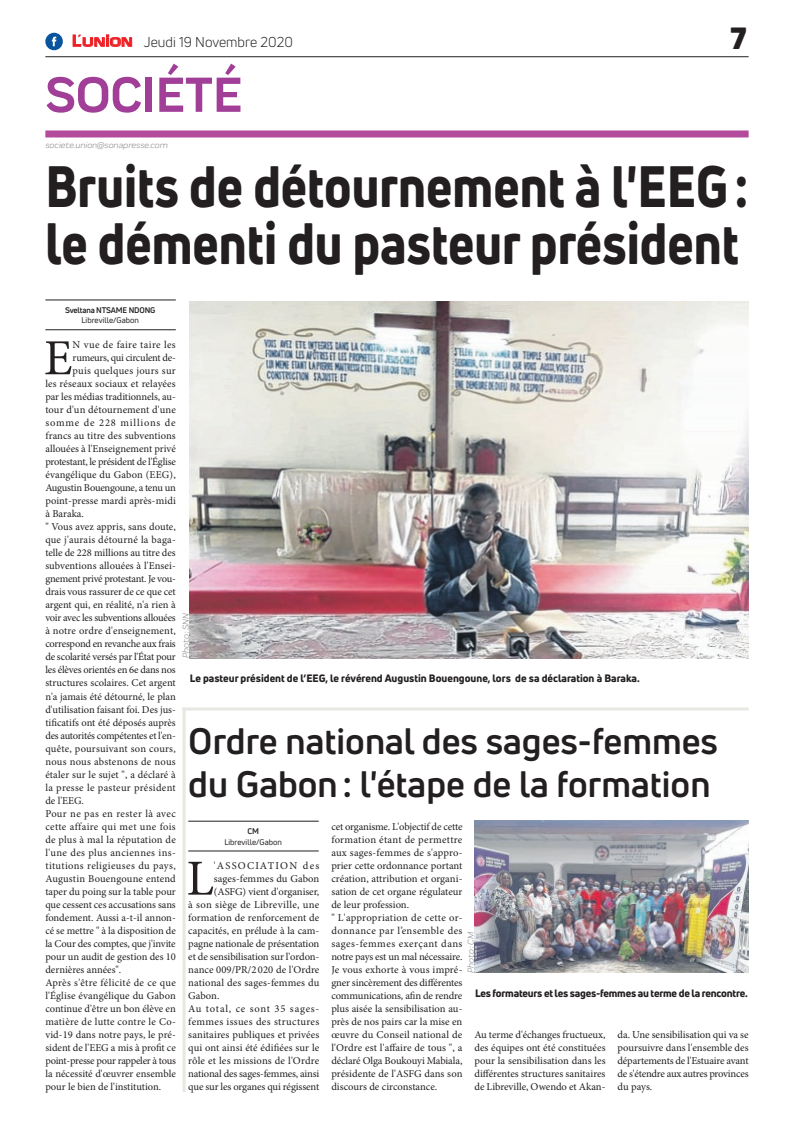
<style>
.page{position:relative;width:794px;height:1129px;background:#fff}
.page>*{position:absolute;margin:0;border:0;box-sizing:border-box;transform-origin:0 0}
.t1{font:800 57px/57px "Uni Neue";color:#231f20;scale:.87 1}
.t2{font:700 51px "Praktika";color:#a13e97}
.t3{font:50.5px "Minion Pro";color:#231f20}
.t4{font:700 36px/43.2px "Uni Neue";color:#231f20}
.t5{font:900 30px "Uni Neue";color:#231f20}
.t6{font:14px "Uni Neue";color:#231f20}
.t7{font:10.5px/13px "Minion Pro";color:#231f20;text-align:justify}
.t8{font:10.5px "Minion Pro";letter-spacing:-.025em;color:#231f20}
.t9{font:10.5px "Minion Pro";letter-spacing:.03em;color:#231f20}
.t10{font:10.5px "Minion Pro";letter-spacing:.035em;color:#231f20}
.t11{font:800 10.5px "Uni Neue";color:#231f20}
.t12{font:10.5px "Minion Pro";letter-spacing:.02em;color:#231f20}
.t13{font:800 10.5px "Uni Neue";letter-spacing:-.02em;color:#231f20}
.t14{font:10.5px "Minion Pro";letter-spacing:-.03em;color:#231f20}
.t15{font:10.5px "Minion Pro";letter-spacing:.07em;color:#231f20}
.t16{font:10.5px "Minion Pro";letter-spacing:.025em;color:#231f20}
.t17{font:10.5px "Minion Pro";letter-spacing:.075em;color:#231f20}
.t18{font:10.5px "Minion Pro";letter-spacing:.115em;color:#231f20}
.t19{font:italic 9px "Praktika";color:#818386}
.t20{font:8px "Uni Neue";color:#231f20}
.t21{font:700 8px "Uni Neue";letter-spacing:-.02em;color:#231f20}
.s1{font-family:"Eurostile";font-weight:600;font-size:15px;color:#ee1d23}
.s2{font-family:"Eurostile";font-weight:600;font-size:11.4px;color:#ee1d23}
</style>
<div class="page">
<hr style="left:45px;top:56px;width:703px;height:1px;background:#231f20">
<div style="left:45px;top:130px;width:703px;height:7px;background:#b44a9c"></div>
<svg style="left:72px;top:34px;width:60px;height:13px"></svg>
<div style="left:45px;top:33px;width:18px;height:17px;background:#08549e;border-radius:50%"></div>
<svg style="left:52px;top:37px;width:4px;height:9px"></svg>
<hr style="left:188px;top:850px;width:131px;height:1px;background:#231f20">
<hr style="left:188px;top:820px;width:131px;height:1px;background:#231f20">
<img style="left:474px;top:820px;width:274px;height:152px">
<hr style="left:45px;top:329px;width:131px;height:1px;background:#231f20">
<hr style="left:45px;top:300px;width:131px;height:1px;background:#231f20">
<img style="left:189px;top:301px;width:559px;height:357px">
<hr style="left:182px;top:707px;width:566px;height:3px;background:#e7e8e2">
<hr style="left:183px;top:707px;width:3px;height:384px;background:#e7e8e2">
<h3 class="t6" style="left:72px;top:33px;width:222px"><span class="s1">L</span><span class="s2">UNION</span> Jeudi 19 Novembre 2020</h3>
<h2 class="t2" style="left:45px;top:54px;width:198px">SOCIÉTÉ</h2>
<p class="t19" style="left:45px;top:139px;width:124px">societe.union@sonapresse.com</p>
<h3 class="t5" style="left:730px;top:17px;width:18px">7</h3>
<h1 class="t1" style="left:45px;top:157px;width:810px">Bruits de détournement à l'EEG: le démenti du pasteur président</h1>
<p class="t21" style="left:65px;top:305px;width:92px">Sveltana NTSAME NDONG</p>
<p class="t20" style="left:82px;top:315px;width:59px">Libreville/Gabon</p>
<h3 class="t3" style="left:44px;top:324px;width:30px">E</h3>
<p class="t10" style="left:73px;top:338px;width:105px">N vue de faire taire les</p>
<p class="t8" style="left:73px;top:351px;width:105px">rumeurs, qui circulent de-</p>
<p class="t16" style="left:73px;top:364px;width:105px">puis quelques jours sur</p>
<p class="t7" style="left:45px;top:377px;width:132px">les réseaux sociaux et relayées</p>
<p class="t7" style="left:45px;top:390px;width:132px">par les médias traditionnels, au-</p>
<p class="t7" style="left:45px;top:403px;width:132px">tour d'un détournement d'une</p>
<p class="t17" style="left:45px;top:416px;width:132px">somme de 228 millions de</p>
<p class="t7" style="left:45px;top:429px;width:132px">francs au titre des subventions</p>
<p class="t7" style="left:45px;top:442px;width:132px">allouées à l'Enseignement privé</p>
<p class="t8" style="left:45px;top:455px;width:132px">protestant, le président de l'Église</p>
<p class="t7" style="left:45px;top:468px;width:132px">évangélique du Gabon (EEG),</p>
<p class="t8" style="left:45px;top:481px;width:132px">Augustin Bouengoune, a tenu un</p>
<p class="t7" style="left:45px;top:494px;width:132px">point-presse mardi après-midi</p>
<p class="t7" style="left:45px;top:507px;width:40px">à Baraka.</p>
<p class="t7" style="left:45px;top:520px;width:132px">" Vous avez appris, sans doute,</p>
<p class="t12" style="left:45px;top:533px;width:132px">que j'aurais détourné la baga-</p>
<p class="t7" style="left:45px;top:546px;width:132px">telle de 228 millions au titre des</p>
<p class="t7" style="left:45px;top:559px;width:132px">subventions allouées à l'Ensei-</p>
<p class="t14" style="left:45px;top:572px;width:132px">gnement privé protestant. Je vou-</p>
<p class="t7" style="left:45px;top:585px;width:132px">drais vous rassurer de ce que cet</p>
<p class="t7" style="left:45px;top:598px;width:132px">argent qui, en réalité, n'a rien à</p>
<p class="t8" style="left:45px;top:611px;width:132px">voir avec les subventions allouées</p>
<p class="t7" style="left:45px;top:624px;width:132px">à notre ordre d'enseignement,</p>
<p class="t8" style="left:45px;top:637px;width:132px">correspond en revanche aux frais</p>
<p class="t7" style="left:45px;top:650px;width:132px">de scolarité versés par l'État pour</p>
<p class="t7" style="left:45px;top:663px;width:132px">les élèves orientés en 6e dans nos</p>
<p class="t7" style="left:45px;top:676px;width:132px">structures scolaires. Cet argent</p>
<p class="t7" style="left:45px;top:689px;width:132px">n'a jamais été détourné, le plan</p>
<p class="t7" style="left:45px;top:702px;width:132px">d'utilisation faisant foi. Des jus-</p>
<p class="t7" style="left:45px;top:715px;width:132px">tificatifs ont été déposés auprès</p>
<p class="t8" style="left:45px;top:728px;width:132px">des autorités compétentes et l'en-</p>
<p class="t7" style="left:45px;top:741px;width:132px">quête, poursuivant son cours,</p>
<p class="t12" style="left:45px;top:754px;width:132px">nous nous abstenons de nous</p>
<p class="t7" style="left:45px;top:767px;width:132px">étaler sur le sujet ", a déclaré à</p>
<p class="t9" style="left:45px;top:780px;width:132px">la presse le pasteur président</p>
<p class="t7" style="left:45px;top:793px;width:40px">de l'EEG.</p>
<p class="t10" style="left:45px;top:806px;width:132px">Pour ne pas en rester là avec</p>
<p class="t9" style="left:45px;top:819px;width:132px">cette affaire qui met une fois</p>
<p class="t7" style="left:45px;top:832px;width:132px">de plus à mal la réputation de</p>
<p class="t10" style="left:45px;top:845px;width:132px">l'une des plus anciennes ins-</p>
<p class="t10" style="left:45px;top:858px;width:132px">titutions religieuses du pays,</p>
<p class="t7" style="left:45px;top:871px;width:132px">Augustin Bouengoune entend</p>
<p class="t7" style="left:45px;top:884px;width:132px">taper du poing sur la table pour</p>
<p class="t7" style="left:45px;top:897px;width:132px">que cessent ces accusations sans</p>
<p class="t7" style="left:45px;top:910px;width:132px">fondement. Aussi a-t-il annon-</p>
<p class="t7" style="left:45px;top:923px;width:132px">cé se mettre " à la disposition de</p>
<p class="t7" style="left:45px;top:936px;width:132px">la Cour des comptes, que j'invite</p>
<p class="t7" style="left:45px;top:949px;width:132px">pour un audit de gestion des 10</p>
<p class="t7" style="left:45px;top:962px;width:77px">dernières années".</p>
<p class="t9" style="left:45px;top:975px;width:132px">Après s'être félicité de ce que</p>
<p class="t7" style="left:45px;top:988px;width:132px">l'Église évangélique du Gabon</p>
<p class="t7" style="left:45px;top:1001px;width:132px">continue d'être un bon élève en</p>
<p class="t12" style="left:45px;top:1014px;width:132px">matière de lutte contre le Co-</p>
<p class="t7" style="left:45px;top:1027px;width:132px">vid-19 dans notre pays, le pré-</p>
<p class="t7" style="left:45px;top:1040px;width:132px">sident de l'EEG a mis à profit ce</p>
<p class="t8" style="left:45px;top:1053px;width:132px">point-presse pour rappeler à tous</p>
<p class="t7" style="left:45px;top:1066px;width:132px">la nécessité d'œuvrer ensemble</p>
<p class="t7" style="left:45px;top:1079px;width:117px">pour le bien de l'institution.</p>
<p class="t19" style="left:179px;top:658px;width:47px;rotate:-90deg">Photo : SNN</p>
<p class="t11" style="left:190px;top:671px;width:451px">Le pasteur président de l’EEG, le révérend Augustin Bouengoune, lors de sa déclaration à Baraka.</p>
<h3 class="t4" style="left:188px;top:719px;width:531px">Ordre national des sages-femmes du Gabon: l'étape de la formation</h3>
<p class="t21" style="left:247px;top:826px;width:13px">CM</p>
<p class="t20" style="left:224px;top:836px;width:59px">Libreville/Gabon</p>
<p class="t7" style="left:331px;top:819px;width:133px;text-align:left">cet organisme. L'objectif de cette formation étant de permettre aux sages-femmes de s'appro&shy;prier cette ordonnance portant création, attribution et organi&shy;sation de cet organe régulateur de leur profession.<br>" L'appropriation de cette or&shy;donnance par l’ensemble des sages-femmes exerçant dans notre pays est un mal nécessaire.<br>Je vous exhorte à vous impré&shy;gner sincèrement des différentes communications, afin de rendre plus aisée la sensibilisation au&shy;près de nos pairs car la mise en œuvre du Conseil national de l'Ordre est l'affaire de tous ", a déclaré Olga Boukouyi Mabiala, présidente de l'ASFG dans son discours de circonstance.</p>
<h3 class="t3" style="left:186px;top:844px;width:29px">L</h3>
<p class="t18" style="left:214px;top:858px;width:107px">'ASSOCIATION des</p>
<p class="t7" style="left:214px;top:871px;width:107px">sages-femmes du Gabon</p>
<p class="t7" style="left:214px;top:884px;width:107px">(ASFG) vient d'organiser,</p>
<p class="t9" style="left:188px;top:897px;width:133px">à son siège de Libreville, une</p>
<p class="t7" style="left:188px;top:910px;width:133px">formation de renforcement de</p>
<p class="t7" style="left:188px;top:923px;width:133px">capacités, en prélude à la cam-</p>
<p class="t7" style="left:188px;top:936px;width:133px">pagne nationale de présentation</p>
<p class="t7" style="left:188px;top:949px;width:133px">et de sensibilisation sur l'ordon-</p>
<p class="t7" style="left:188px;top:962px;width:133px">nance 009/PR/2 020 de l'Ordre</p>
<p class="t7" style="left:188px;top:975px;width:133px">national des sages-femmes du</p>
<p class="t7" style="left:188px;top:988px;width:33px">Gabon.</p>
<p class="t15" style="left:188px;top:1001px;width:133px">Au total, ce sont 35 sages-</p>
<p class="t9" style="left:188px;top:1014px;width:132px">femmes issues des structures</p>
<p class="t7" style="left:188px;top:1027px;width:132px">sanitaires publiques et privées</p>
<p class="t7" style="left:188px;top:1040px;width:133px">qui ont ainsi été édifiées sur le</p>
<p class="t7" style="left:188px;top:1053px;width:132px">rôle et les missions de l'Ordre</p>
<p class="t7" style="left:188px;top:1066px;width:133px">national des sages-femmes, ainsi</p>
<p class="t7" style="left:188px;top:1079px;width:133px">que sur les organes qui régissent</p>
<p class="t19" style="left:464px;top:972px;width:43px;rotate:-90deg">Photo : CM</p>
<p class="t13" style="left:475px;top:986px;width:274px">Les formateurs et les sages-femmes au terme de la rencontre.</p>
<p class="t7" style="left:474px;top:1027px;width:133px">Au terme d'échanges fructueux, des équipes ont été constituées pour la sensibilisation dans les différentes structures sanitaires de Libreville, Owendo et Akan-</p>
<p class="t7" style="left:617px;top:1027px;width:133px">da. Une sensibilisation qui va se poursuivre dans l'ensemble des départements de l'Estuaire avant de s'étendre aux autres provinces du pays.</p>
</div>
